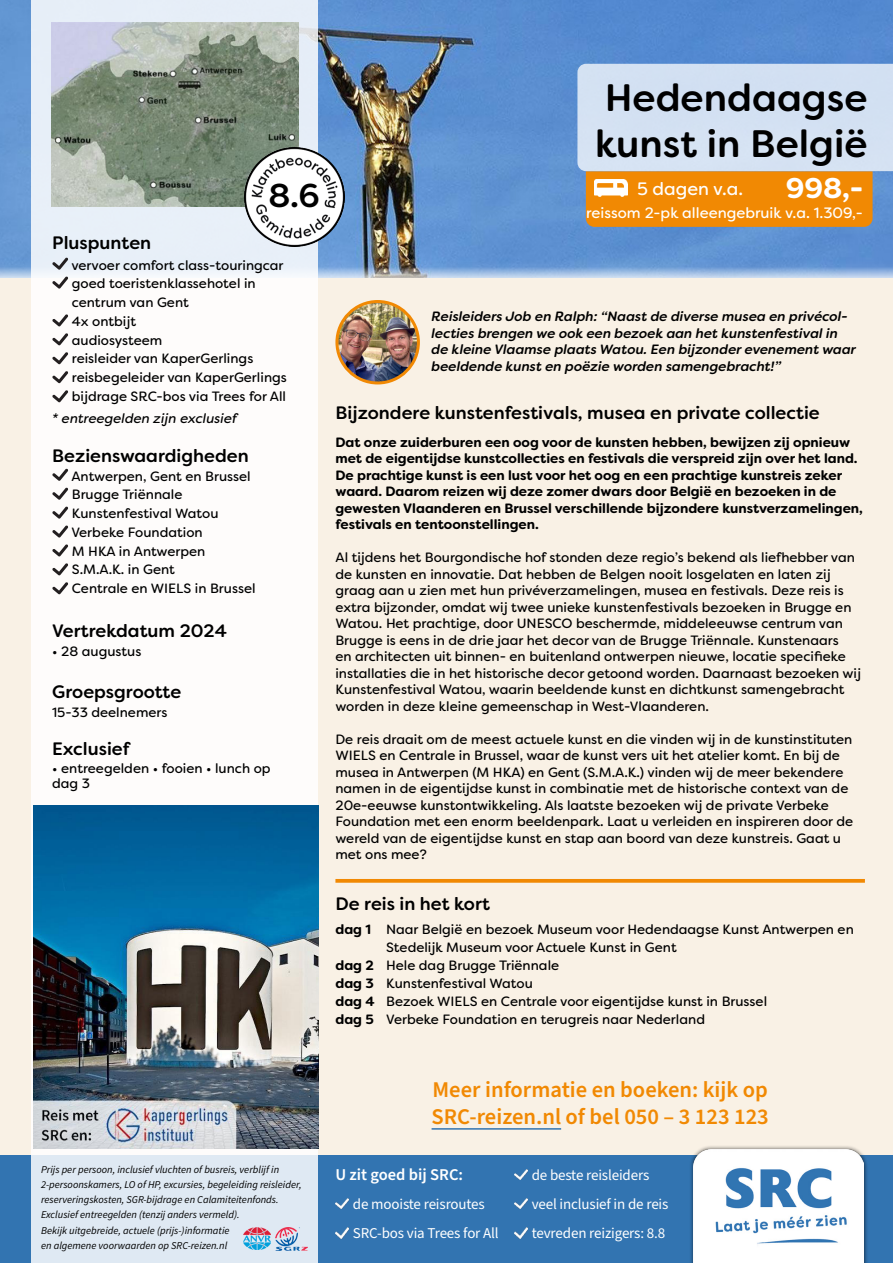
<style>
.page{position:relative;width:893px;height:1263px;background:#fff}
.page>*{position:absolute;margin:0;border:0;box-sizing:border-box;transform-origin:0 0}
.t1{font:500 38.25px "Filson Soft";color:#000}
.t2{font:500 33px "Filson Soft";color:#000}
.t3{font:700 28.5px "Filson Soft";color:#fff}
.t4{font:600 22.5px "Source Sans Pro";color:#f18903}
.t5{font:500 18px "Filson Soft";color:#000}
.t6{font:18px "Filson Soft";color:#fff}
.t7{font:600 16.5px "Source Sans Pro";color:#fff}
.t8{font:15px "Source Sans Pro";letter-spacing:-.01em;color:#fff}
.t9{font:15px "Filson Soft";color:#fff}
.t10{font:13.5px/16.5px "Filson Soft";color:#000}
.t11{font:700 13.5px/16.5px "Filson Soft";color:#000}
.t12{font:italic 500 13.5px/16.5px "Filson Soft";color:#000}
.t13{font:italic 13.5px "Filson Soft";color:#000}
.t14{font:italic 10.5px/15px "Source Sans Variable";color:#000}
</style>
<div class="page">
<img style="left:0;top:0;width:893px;height:279px">
<div style="left:0;top:279px;width:893px;height:876px;background:#f9f1e5"></div>
<div style="left:0;top:1155px;width:893px;height:108px;background:#3274b1"></div>
<div style="left:689px;top:1145px;width:179px;height:118px;background:#000;opacity:.7"></div>
<img style="left:693px;top:1149px;width:171px;height:114px">
<svg style="left:32px;top:0;width:286px;height:1263px;background:#f6f7f9"></svg>
<img style="left:243px;top:1228px;width:27px;height:22px">
<img style="left:275px;top:1228px;width:32px;height:22px">
<svg style="left:515px;top:1228px;width:12px;height:10px"></svg>
<svg style="left:515px;top:1199px;width:12px;height:10px"></svg>
<svg style="left:515px;top:1169px;width:12px;height:10px"></svg>
<svg style="left:335px;top:1228px;width:13px;height:10px"></svg>
<svg style="left:335px;top:1199px;width:13px;height:10px"></svg>
<hr style="left:432px;top:1128px;width:129px;height:2px;background:#3274b1">
<svg style="left:335px;top:879px;width:530px;height:4px;background:#f19012"></svg>
<img style="left:337px;top:301px;width:81px;height:82px;border-radius:41px">
<div style="left:335px;top:300px;width:85px;height:84px;border:3px solid #f18903;border-radius:50%"></div>
<img style="left:33px;top:806px;width:285px;height:342px">
<svg style="left:52px;top:582px;width:16px;height:12px"></svg>
<svg style="left:52px;top:563px;width:16px;height:12px"></svg>
<svg style="left:52px;top:544px;width:16px;height:12px"></svg>
<svg style="left:52px;top:525px;width:16px;height:12px"></svg>
<svg style="left:52px;top:507px;width:16px;height:11px"></svg>
<svg style="left:52px;top:487px;width:16px;height:13px"></svg>
<svg style="left:52px;top:469px;width:16px;height:12px"></svg>
<svg style="left:52px;top:390px;width:16px;height:12px"></svg>
<svg style="left:52px;top:371px;width:16px;height:12px"></svg>
<svg style="left:52px;top:352px;width:16px;height:12px"></svg>
<svg style="left:52px;top:333px;width:16px;height:12px"></svg>
<svg style="left:52px;top:314px;width:16px;height:12px"></svg>
<svg style="left:52px;top:276px;width:16px;height:13px"></svg>
<svg style="left:52px;top:258px;width:16px;height:11px"></svg>
<img style="left:51px;top:22px;width:247px;height:185px">
<img style="left:244px;top:147px;width:100px;height:100px">
<svg style="left:577px;top:64px;width:316px;height:163px;background:#d7c3a9"></svg>
<p class="t5" style="left:52px;top:231px;width:100px">Pluspunten</p>
<p class="t2" style="left:268px;top:174px;width:53px">8.6</p>
<p class="t10" style="left:71px;top:257px;width:214px">vervoer comfort class-touringcar</p>
<p class="t10" style="left:72px;top:275px;width:185px">goed toeristenklassehotel in</p>
<p class="t10" style="left:72px;top:294px;width:118px">centrum van Gent</p>
<p class="t10" style="left:72px;top:313px;width:66px">4x ontbijt</p>
<p class="t10" style="left:72px;top:332px;width:92px">audiosysteem</p>
<p class="t10" style="left:72px;top:350px;width:183px">reisleider van KaperGerlings</p>
<p class="t10" style="left:72px;top:369px;width:217px">reisbegeleider van KaperGerlings</p>
<p class="t10" style="left:72px;top:388px;width:216px">bijdrage SRC-bos via Trees for All</p>
<p class="t13" style="left:52px;top:410px;width:186px">* entreegelden zijn exclusief</p>
<p class="t5" style="left:52px;top:444px;width:198px">Bezienswaardigheden</p>
<p class="t10" style="left:71px;top:468px;width:181px">Antwerpen, Gent en Brussel</p>
<p class="t10" style="left:72px;top:486px;width:112px">Brugge Triënnale</p>
<p class="t10" style="left:72px;top:505px;width:148px">Kunstenfestival Watou</p>
<p class="t10" style="left:71px;top:524px;width:133px">Verbeke Foundation</p>
<p class="t10" style="left:72px;top:543px;width:135px">M HKA in Antwerpen</p>
<p class="t10" style="left:72px;top:561px;width:105px">S.M.A.K. in Gent</p>
<p class="t10" style="left:72px;top:580px;width:185px">Centrale en WIELS in Brussel</p>
<p class="t5" style="left:52px;top:619px;width:176px">Vertrekdatum 2024</p>
<p class="t10" style="left:52px;top:643px;width:91px">• 28 augustus</p>
<p class="t5" style="left:52px;top:680px;width:131px">Groepsgrootte</p>
<p class="t10" style="left:52px;top:704px;width:117px">15-33 deelnemers</p>
<p class="t5" style="left:52px;top:737px;width:79px">Exclusief</p>
<p class="t10" style="left:52px;top:761px;width:220px;line-height:15px">• entreegelden • fooien • lunch op dag 3</p>
<p class="t1" style="left:605px;top:73px;width:264px">Hedendaagse</p>
<p class="t1" style="left:595px;top:119px;width:274px">kunst in België</p>
<p class="t6" style="left:637px;top:177px;width:108px">5 dagen v.a.</p>
<p class="t3" style="left:786px;top:170px;width:79px">998,-</p>
<p class="t9" style="left:586px;top:203px;width:278px">reissom 2-pk alleengebruik v.a. 1.309,-</p>
<p class="t12" style="left:432px;top:308px;width:426px">Reisleiders Job en Ralph: “Naast de diverse musea en privécol&shy;lecties brengen we ook een bezoek aan het kunstenfestival in de kleine Vlaamse plaats Watou. Een bijzonder evenement waar beeldende kunst en poëzie worden samengebracht!”</p>
<p class="t5" style="left:335px;top:401px;width:486px">Bijzondere kunstenfestivals, musea en private collectie</p>
<p class="t11" style="left:335px;top:434px;width:529px">Dat onze zuiderburen een oog voor de kunsten hebben, bewijzen zij opnieuw met de eigentijdse kunstcollecties en festivals die verspreid zijn over het land.<br>De prachtige kunst is een lust voor het oog en een prachtige kunstreis zeker waard. Daarom reizen wij deze zomer dwars door België en bezoeken in de gewesten Vlaanderen en Brussel verschillende bijzondere kunstverzamelingen, festivals en tentoonstellingen.</p>
<p class="t10" style="left:335px;top:549px;width:527px">Al tijdens het Bourgondische hof stonden deze regio’s bekend als liefhebber van de kunsten en innovatie. Dat hebben de Belgen nooit losgelaten en laten zij graag aan u zien met hun privéverzamelingen, musea en festivals. Deze reis is extra bijzonder, omdat wij twee unieke kunstenfestivals bezoeken in Brugge en Watou. Het prachtige, door UNESCO beschermde, middeleeuwse centrum van Brugge is eens in de drie jaar het decor van de Brugge Triënnale. Kunstenaars<br>en architecten uit binnen- en buitenland ontwerpen nieuwe, locatie specifieke installaties die in het historische decor getoond worden. Daarnaast bezoeken wij Kunstenfestival Watou, waarin beeldende kunst en dichtkunst samengebracht worden in deze kleine gemeenschap in West-Vlaanderen.</p>
<p class="t10" style="left:335px;top:730px;width:519px">De reis draait om de meest actuele kunst en die vinden wij in de kunstinstituten WIELS en Centrale in Brussel, waar de kunst vers uit het atelier komt. En bij de musea in Antwerpen (M HKA) en Gent (S.M.A.K.) vinden wij de meer bekendere namen in de eigentijdse kunst in combinatie met de historische context van de 20e-eeuwse kunstontwikkeling. Als laatste bezoeken wij de private Verbeke Foundation met een enorm beeldenpark. Laat u verleiden en inspireren door de wereld van de eigentijdse kunst en stap aan boord van deze kunstreis. Gaat u met ons mee?</p>
<p class="t5" style="left:335px;top:892px;width:156px">De reis in het kort</p>
<p class="t11" style="left:335px;top:921px;width:37px">dag 1</p>
<p class="t11" style="left:335px;top:957px;width:40px">dag 2</p>
<p class="t11" style="left:335px;top:975px;width:40px">dag 3</p>
<p class="t11" style="left:335px;top:993px;width:41px">dag 4</p>
<p class="t11" style="left:335px;top:1011px;width:40px">dag 5</p>
<p class="t10" style="left:386px;top:920px;width:469px;line-height:18px">Naar België en bezoek Museum voor Hedendaagse Kunst Antwerpen en<br>Stedelijk Museum voor Actuele Kunst in Gent</p>
<p class="t10" style="left:386px;top:957px;width:175px">Hele dag Brugge Triënnale</p>
<p class="t10" style="left:386px;top:975px;width:148px">Kunstenfestival Watou</p>
<p class="t10" style="left:386px;top:993px;width:383px">Bezoek WIELS en Centrale voor eigentijdse kunst in Brussel</p>
<p class="t10" style="left:386px;top:1011px;width:320px">Verbeke Foundation en terugreis naar Nederland</p>
<p class="t14" style="left:41px;top:1162px;width:262px">Prijs per persoon, inclusief vluchten of busreis, verblijf in 2-persoonskamers, LO of HP, excursies, begeleiding reisleider, reserveringskosten, SGR-bijdrage en Calamiteitenfonds.<br>Exclusief entreegelden (tenzij anders vermeld).</p>
<p class="t14" style="left:41px;top:1222px;width:190px">Bekijk uitgebreide, actuele (prijs-)informatie</p>
<p class="t14" style="left:41px;top:1237px;width:188px">en algemene voorwaarden op SRC-reizen.nl</p>
<p class="t4" style="left:433px;top:1075px;width:337px">Meer informatie en boeken: kijk op</p>
<p class="t4" style="left:432px;top:1102px;width:339px">SRC-reizen.nl of bel 050 – 3 123 123</p>
<p class="t7" style="left:335px;top:1163px;width:129px">U zit goed bij SRC:</p>
<p class="t8" style="left:532px;top:1164px;width:119px">de beste reisleiders</p>
<p class="t8" style="left:353px;top:1194px;width:133px">de mooiste reisroutes</p>
<p class="t8" style="left:532px;top:1194px;width:138px">veel inclusief in de reis</p>
<p class="t8" style="left:353px;top:1223px;width:147px">SRC-bos via Trees for All</p>
<p class="t8" style="left:532px;top:1223px;width:135px">tevreden reizigers: 8.8</p>
</div>
